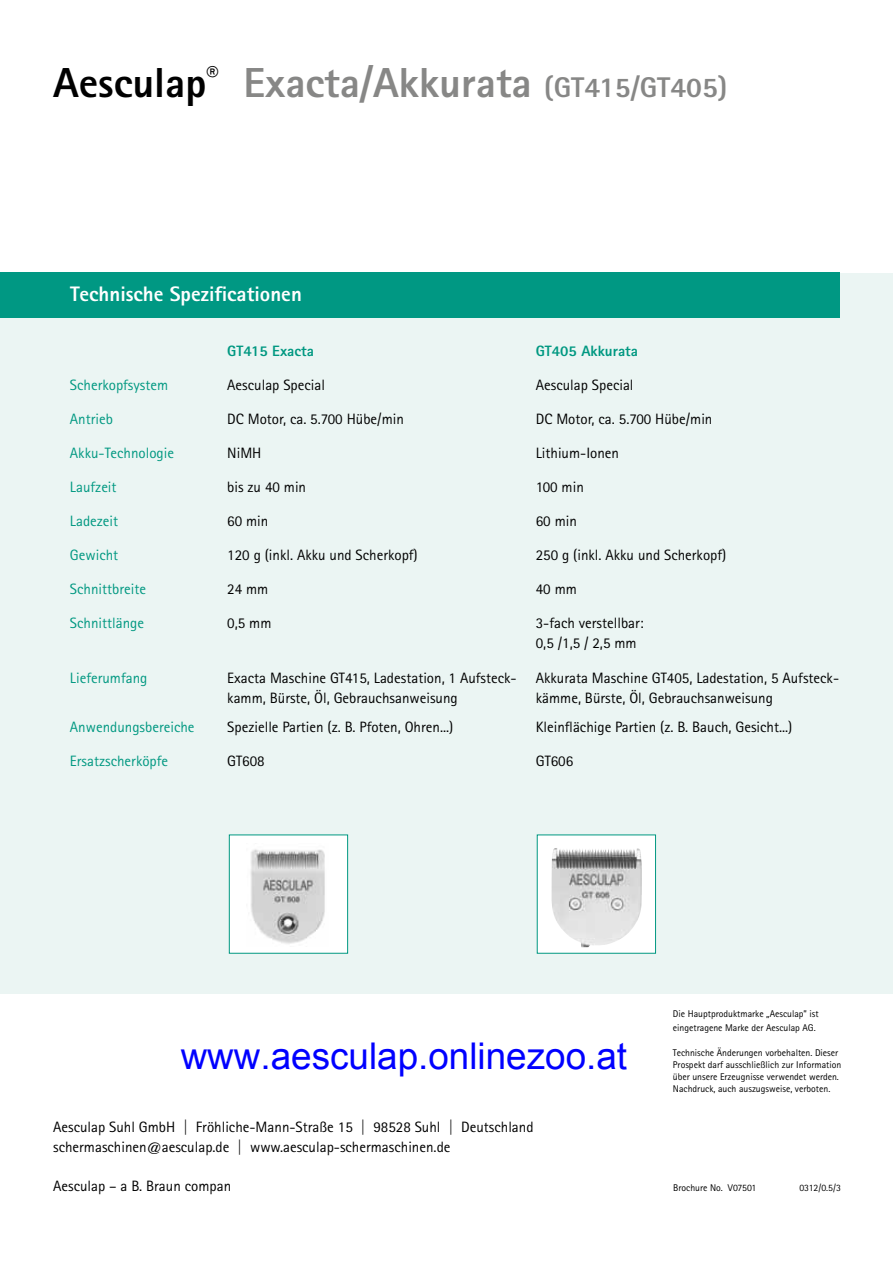
<style>
.page{position:relative;width:893px;height:1263px;background:#fff}
.page>*{position:absolute;margin:0;border:0;box-sizing:border-box;transform-origin:0 0}
.t1{font:800 42px "Rotis Sans Serif Pro";color:#878786}
.t2{font:36.9px "Arial";color:#00f}
.t3{font:800 21px "Rotis Sans Serif Pro";color:#fff}
.t4{font:15px/19.5px "Rotis Sans Serif Pro";color:#000}
.t5{font:15px "Rotis Sans Serif Pro";color:#009881}
.t6{font:800 15px "Rotis Sans Serif Pro";color:#009881}
.t7{font:9.75px/12px "Rotis Sans Serif Pro";color:#000}
.s1{color:#000}
.s2{font-size:28.5px}
</style>
<div class="page">
<div style="left:0;top:273px;width:893px;height:720px;background:#ebf5f3"></div>
<div style="left:537px;top:834px;width:119px;height:120px;background:#fff;border:1px solid #009881"></div>
<img style="left:551px;top:848px;width:91px;height:99px">
<div style="left:229px;top:834px;width:119px;height:120px;background:#fff;border:1px solid #009881"></div>
<img style="left:250px;top:849px;width:75px;height:95px">
<div style="left:0;top:273px;width:840px;height:45px;background:#009883"></div>
<h1 class="t1" style="left:53px;top:56px;width:676px"><span class="s1">Aesculap</span><sup>®</sup> Exacta/Akkurata <span class="s2">(GT415/GT405)</span></h1>
<h3 class="t3" style="left:70px;top:281px;width:233px">Technische Spezificationen</h3>
<p class="t6" style="left:227px;top:341px;width:88px">GT415 Exacta</p>
<p class="t6" style="left:536px;top:341px;width:104px">GT405 Akkurata</p>
<p class="t5" style="left:70px;top:376px;width:100px">Scherkopfsystem</p>
<p class="t4" style="left:227px;top:375px;width:99px">Aesculap Special</p>
<p class="t4" style="left:536px;top:375px;width:99px">Aesculap Special</p>
<p class="t5" style="left:70px;top:410px;width:45px">Antrieb</p>
<p class="t4" style="left:227px;top:409px;width:178px">DC Motor, ca. 5.700 Hübe/min</p>
<p class="t4" style="left:536px;top:409px;width:178px">DC Motor, ca. 5.700 Hübe/min</p>
<p class="t5" style="left:70px;top:444px;width:106px">Akku-Technologie</p>
<p class="t4" style="left:227px;top:443px;width:36px">NiMH</p>
<p class="t4" style="left:536px;top:443px;width:85px">Lithium-Ionen</p>
<p class="t5" style="left:70px;top:478px;width:48px">Laufzeit</p>
<p class="t4" style="left:227px;top:477px;width:80px">bis zu 40 min</p>
<p class="t4" style="left:536px;top:477px;width:50px">100 min</p>
<p class="t5" style="left:70px;top:512px;width:50px">Ladezeit</p>
<p class="t4" style="left:227px;top:511px;width:43px">60 min</p>
<p class="t4" style="left:536px;top:511px;width:43px">60 min</p>
<p class="t5" style="left:70px;top:546px;width:50px">Gewicht</p>
<p class="t4" style="left:227px;top:545px;width:192px">120 g (inkl. Akku und Scherkopf)</p>
<p class="t4" style="left:536px;top:545px;width:192px">250 g (inkl. Akku und Scherkopf)</p>
<p class="t5" style="left:70px;top:580px;width:78px">Schnittbreite</p>
<p class="t4" style="left:227px;top:579px;width:43px">24 mm</p>
<p class="t4" style="left:536px;top:579px;width:43px">40 mm</p>
<p class="t5" style="left:70px;top:614px;width:76px">Schnittlänge</p>
<p class="t4" style="left:227px;top:613px;width:46px">0,5 mm</p>
<p class="t4" style="left:536px;top:613px;width:110px">3-fach verstellbar:<br>0,5 /1,5 / 2,5 mm</p>
<p class="t5" style="left:70px;top:669px;width:79px">Lieferumfang</p>
<p class="t4" style="left:227px;top:669px;width:291px">Exacta Maschine GT415, Ladestation, 1 Aufsteck&shy;kamm, Bürste, Öl, Gebrauchsanweisung</p>
<p class="t4" style="left:536px;top:669px;width:305px">Akkurata Maschine GT405, Ladestation, 5 Aufsteck&shy;kämme, Bürste, Öl, Gebrauchsanweisung</p>
<p class="t5" style="left:70px;top:718px;width:126px">Anwendungsbereiche</p>
<p class="t4" style="left:227px;top:717px;width:228px">Spezielle Partien (z. B. Pfoten, Ohren...)</p>
<p class="t4" style="left:536px;top:717px;width:258px">Kleinflächige Partien (z. B. Bauch, Gesicht...)</p>
<p class="t5" style="left:70px;top:752px;width:100px">Ersatzscherköpfe</p>
<p class="t4" style="left:227px;top:751px;width:39px">GT608</p>
<p class="t4" style="left:536px;top:751px;width:39px">GT606</p>
<h2 class="t2" style="left:181px;top:1032px;width:448px">www.aesculap.onlinezoo.at</h2>
<p class="t4" style="left:53px;top:1117px;width:482px">Aesculap Suhl GmbH | Fröhliche-Mann-Straße 15 | 98528 Suhl | Deutschland schermaschinen@aesculap.de | www.aesculap-schermaschinen.de</p>
<p class="t4" style="left:53px;top:1176px;width:180px">Aesculap – a B. Braun compan</p>
<p class="t7" style="left:673px;top:1007px;width:147px;line-height:13.5px">Die Hauptproduktmarke „Aesculap” ist eingetragene Marke der Aesculap AG.</p>
<p class="t7" style="left:673px;top:1047px;width:170px">Technische Änderungen vorbehalten. Dieser Prospekt darf ausschließlich zur Information über unsere Erzeugnisse verwendet werden.<br>Nachdruck, auch auszugsweise, verboten.</p>
<p class="t7" style="left:673px;top:1181px;width:85px">Brochure No. V07501</p>
<p class="t7" style="left:799px;top:1181px;width:43px">0312/0.5/3</p>
</div>
